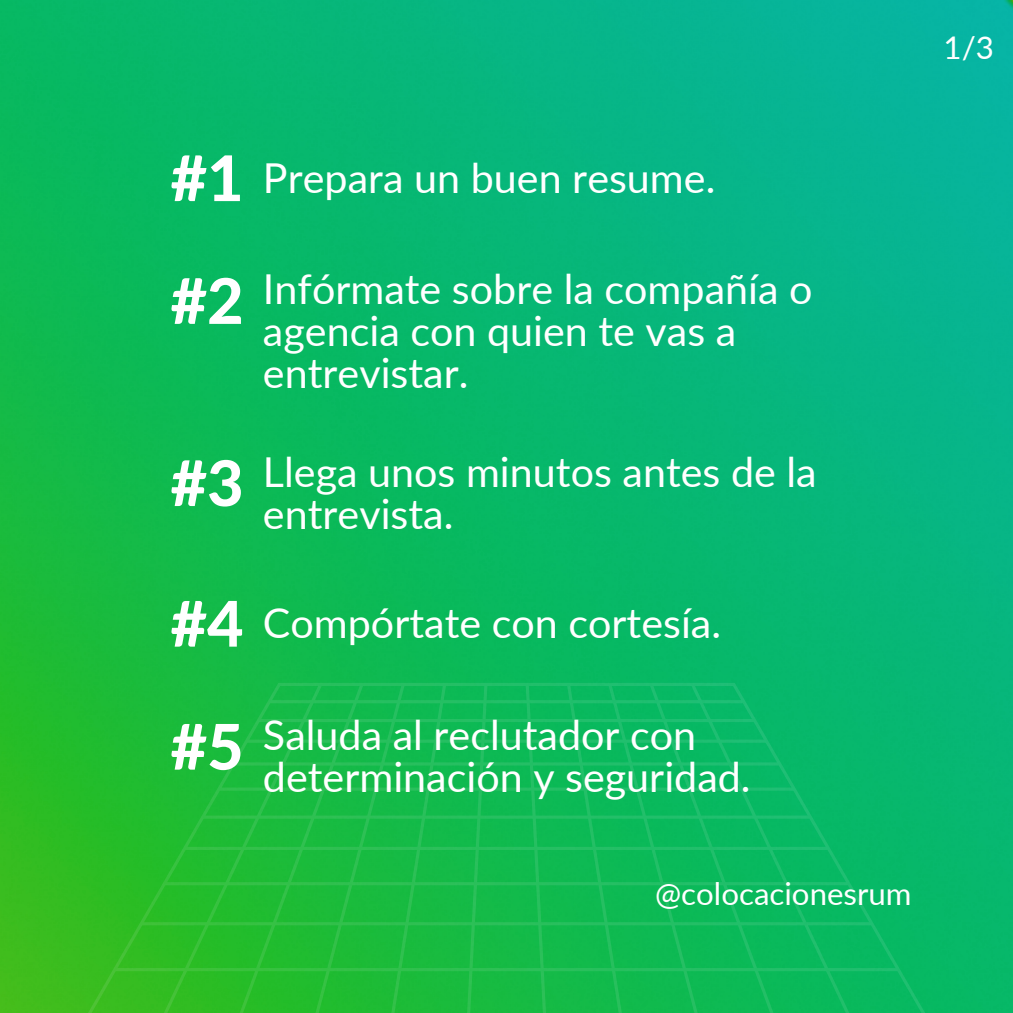
<style>
.page{position:relative;width:1013px;height:1013px;background:#fff}
.page>*{position:absolute;margin:0;border:0;box-sizing:border-box;transform-origin:0 0}
.t1{font:800 62.88px "Lato";color:#fff}
.t2{font:41.25px/41.9px "Lato";color:#fff}
.t3{font:31.25px "Lato";color:#fff}
</style>
<div class="page">
<img style="left:0;top:0;width:1012px;height:1012px">
<svg style="left:81px;top:683px;width:850px;height:329px;background:#15ba4d"></svg>
<p class="t3" style="left:943px;top:28px;width:52px">1/3</p>
<p class="t1" style="left:171px;top:139px;width:74px">#1</p>
<p class="t2" style="left:263px;top:156px;width:454px">Prepara un buen resume.</p>
<p class="t1" style="left:171px;top:262px;width:74px">#2</p>
<p class="t2" style="left:263px;top:267px;width:551px">Infórmate sobre la compañía o agencia con quien te vas a entrevistar.</p>
<p class="t1" style="left:171px;top:444px;width:74px">#3</p>
<p class="t2" style="left:263px;top:449px;width:555px">Llega unos minutos antes de la entrevista.</p>
<p class="t1" style="left:171px;top:584px;width:74px">#4</p>
<p class="t2" style="left:263px;top:601px;width:459px">Compórtate con cortesía.</p>
<p class="t1" style="left:171px;top:707px;width:74px">#5</p>
<p class="t2" style="left:263px;top:713px;width:489px">Saluda al reclutador con determinación y seguridad.</p>
<p class="t3" style="left:655px;top:873px;width:258px">@colocacionesrum</p>
</div>
